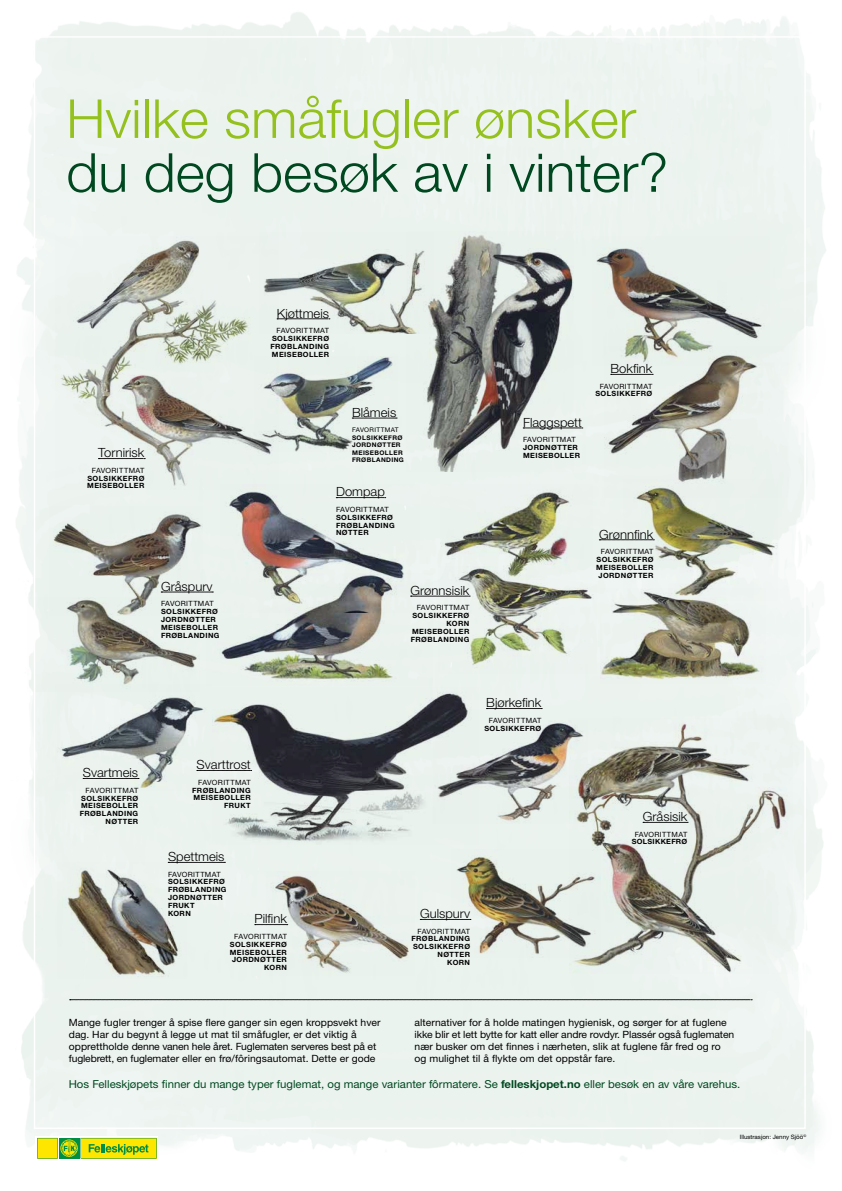
<style>
.page{position:relative;width:842px;height:1191px;background:#fff}
.page>*{position:absolute;margin:0;border:0;box-sizing:border-box;transform-origin:0 0}
.t1{font:300 53.8px "Helvetica Neue CE";color:#95c11f;scale:1.04 1}
.t2{font:300 53.8px "Helvetica Neue CE";color:#004820;scale:1.04 1}
.t3{font:300 12.7px "Helvetica Neue CE";color:#000}
.t4{font:11px "Helvetica Neue CE";color:#004820;scale:1.04 1}
.t5{font:10px/12px "Helvetica Neue CE";letter-spacing:.005em;color:#000;scale:1.04 1}
.t6{font:700 7.2px/7.8px "Helvetica Neue CE";letter-spacing:.055em;color:#000}
.t7{font:7.2px "Helvetica Neue CE";letter-spacing:.045em;color:#000}
.t8{font:700 7.2px "Helvetica Neue CE";letter-spacing:.035em;color:#000}
.t9{font:700 6.3px/7.6px "Helvetica Neue CE";letter-spacing:.06em;color:#000}
.t10{font:6.3px "Helvetica Neue CE";letter-spacing:.05em;color:#000}
.t11{font:6px "Helvetica Neue CE";color:#000}
.s1{font-weight:700}
</style>
<div class="page">
<img style="left:16px;top:12px;width:810px;height:1149px">
<img style="left:604px;top:346px;width:185px;height:151px">
<img style="left:266px;top:871px;width:149px;height:105px">
<img style="left:451px;top:849px;width:118px;height:108px">
<img style="left:440px;top:484px;width:152px;height:82px">
<img style="left:55px;top:684px;width:156px;height:107px">
<img style="left:438px;top:566px;width:159px;height:108px">
<img style="left:212px;top:687px;width:266px;height:157px">
<img style="left:601px;top:588px;width:164px;height:95px">
<img style="left:624px;top:479px;width:154px;height:121px">
<img style="left:221px;top:484px;width:199px;height:89px">
<img style="left:206px;top:573px;width:226px;height:113px">
<img style="left:406px;top:232px;width:167px;height:240px">
<img style="left:569px;top:718px;width:224px;height:256px">
<svg style="left:599px;top:539px;width:55px;height:1px"></svg>
<svg style="left:643px;top:822px;width:45px;height:1px"></svg>
<svg style="left:611px;top:374px;width:42px;height:1px"></svg>
<svg style="left:83px;top:778px;width:56px;height:1px"></svg>
<svg style="left:255px;top:924px;width:33px;height:1px"></svg>
<svg style="left:186px;top:862px;width:39px;height:1px"></svg>
<svg style="left:411px;top:596px;width:59px;height:1px"></svg>
<svg style="left:336px;top:497px;width:50px;height:1px"></svg>
<svg style="left:523px;top:428px;width:60px;height:1px"></svg>
<svg style="left:486px;top:708px;width:56px;height:1px"></svg>
<svg style="left:197px;top:770px;width:55px;height:1px"></svg>
<svg style="left:420px;top:919px;width:51px;height:1px"></svg>
<img style="left:55px;top:236px;width:223px;height:253px">
<img style="left:259px;top:232px;width:175px;height:101px">
<img style="left:255px;top:356px;width:142px;height:96px">
<img style="left:57px;top:862px;width:129px;height:116px">
<img style="left:434px;top:720px;width:154px;height:103px">
<img style="left:50px;top:507px;width:153px;height:108px">
<img style="left:28px;top:598px;width:171px;height:93px">
<img style="left:593px;top:237px;width:176px;height:128px">
<svg style="left:98px;top:458px;width:47px;height:1px"></svg>
<svg style="left:70px;top:999px;width:682px;height:1px"></svg>
<svg style="left:36px;top:1136px;width:122px;height:24px"></svg>
<svg style="left:37px;top:1138px;width:120px;height:20px;background:#bdcf14"></svg>
<h1 class="t1" style="left:66px;top:86px;width:550px">Hvilke småfugler ønsker</h1>
<h1 class="t2" style="left:66px;top:140px;width:580px">du deg besøk av i vinter?</h1>
<p class="t3" style="left:98px;top:445px;width:48px">Tornirisk</p>
<p class="t7" style="left:92px;top:466px;width:54px">FAVORITTMAT</p>
<p class="t6" style="left:87px;top:474px;width:59px">SOLSIKKEFRØ<br>MEISEBOLLER</p>
<p class="t3" style="left:161px;top:578px;width:53px">Gråspurv</p>
<p class="t7" style="left:161px;top:599px;width:54px">FAVORITTMAT</p>
<p class="t6" style="left:161px;top:607px;width:60px">SOLSIKKEFRØ<br>JORDNØTTER<br>MEISEBOLLER<br>FRØBLANDING</p>
<p class="t3" style="left:277px;top:305px;width:54px">Kjøttmeis</p>
<p class="t7" style="left:276px;top:326px;width:54px">FAVORITTMAT</p>
<p class="t6" style="left:270px;top:334px;width:60px;text-align:justify">SOLSIKKEFRØ FRØBLANDING MEISEBOLLER</p>
<p class="t3" style="left:352px;top:404px;width:46px">Blåmeis</p>
<p class="t10" style="left:352px;top:426px;width:48px">FAVORITTMAT</p>
<p class="t9" style="left:352px;top:433px;width:53px">SOLSIKKEFRØ<br>JORDNØTTER<br>MEISEBOLLER<br>FRØBLANDING</p>
<p class="t3" style="left:336px;top:484px;width:50px">Dompap</p>
<p class="t7" style="left:336px;top:505px;width:54px">FAVORITTMAT</p>
<p class="t6" style="left:336px;top:513px;width:60px">SOLSIKKEFRØ<br>FRØBLANDING<br>NØTTER</p>
<p class="t3" style="left:410px;top:582px;width:60px">Grønnsisik</p>
<p class="t7" style="left:417px;top:603px;width:54px">FAVORITTMAT</p>
<p class="t6" style="left:411px;top:612px;width:60px;text-align:right">SOLSIKKEFRØ<br>KORN<br>MEISEBOLLER<br>FRØBLANDING</p>
<p class="t3" style="left:523px;top:414px;width:60px">Flaggspett</p>
<p class="t7" style="left:523px;top:435px;width:54px">FAVORITTMAT</p>
<p class="t6" style="left:523px;top:443px;width:59px">JORDNØTTER<br>MEISEBOLLER</p>
<p class="t3" style="left:610px;top:361px;width:43px">Bokfink</p>
<p class="t7" style="left:600px;top:381px;width:54px">FAVORITTMAT</p>
<p class="t6" style="left:595px;top:390px;width:58px">SOLSIKKEFRØ</p>
<p class="t3" style="left:599px;top:526px;width:56px">Grønnfink</p>
<p class="t7" style="left:601px;top:547px;width:54px">FAVORITTMAT</p>
<p class="t6" style="left:596px;top:555px;width:59px;text-align:center">SOLSIKKEFRØ<br>MEISEBOLLER<br>JORDNØTTER</p>
<p class="t3" style="left:83px;top:765px;width:57px">Svartmeis</p>
<p class="t7" style="left:86px;top:785px;width:54px">FAVORITTMAT</p>
<p class="t6" style="left:80px;top:794px;width:60px;text-align:right">SOLSIKKEFRØ<br>MEISEBOLLER<br>FRØBLANDING<br>NØTTER</p>
<p class="t3" style="left:197px;top:757px;width:56px">Svarttrost</p>
<p class="t7" style="left:198px;top:778px;width:54px">FAVORITTMAT</p>
<p class="t6" style="left:192px;top:786px;width:60px;text-align:right">FRØBLANDING<br>MEISEBOLLER<br>FRUKT</p>
<p class="t3" style="left:168px;top:849px;width:58px">Spettmeis</p>
<p class="t7" style="left:168px;top:869px;width:54px">FAVORITTMAT</p>
<p class="t6" style="left:168px;top:878px;width:60px">SOLSIKKEFRØ<br>FRØBLANDING<br>JORDNØTTER<br>FRUKT<br>KORN</p>
<p class="t3" style="left:255px;top:911px;width:34px">Pilfink</p>
<p class="t7" style="left:234px;top:932px;width:54px">FAVORITTMAT</p>
<p class="t6" style="left:230px;top:940px;width:59px;text-align:right">SOLSIKKEFRØ<br>MEISEBOLLER<br>JORDNØTTER<br>KORN</p>
<p class="t3" style="left:486px;top:695px;width:57px">Bjørkefink</p>
<p class="t7" style="left:489px;top:716px;width:54px">FAVORITTMAT</p>
<p class="t6" style="left:484px;top:724px;width:58px">SOLSIKKEFRØ</p>
<p class="t3" style="left:420px;top:906px;width:52px">Gulspurv</p>
<p class="t7" style="left:417px;top:926px;width:54px">FAVORITTMAT</p>
<p class="t6" style="left:411px;top:935px;width:60px;text-align:right">FRØBLANDING<br>SOLSIKKEFRØ<br>NØTTER<br>KORN</p>
<p class="t3" style="left:643px;top:809px;width:46px">Gråsisik</p>
<p class="t7" style="left:635px;top:829px;width:54px">FAVORITTMAT</p>
<p class="t8" style="left:632px;top:837px;width:57px">SOLSIKKEFRØ</p>
<p class="t5" style="left:69px;top:1016px;width:301px">Mange fugler trenger å spise flere ganger sin egen kroppsvekt hver dag. Har du begynt å legge ut mat til småfugler, er det viktig å opprettholde denne vanen hele året. Fuglematen serveres best på et fuglebrett, en fuglemater eller en frø/fôringsautomat. Dette er gode</p>
<p class="t5" style="left:414px;top:1016px;width:309px">alternativer for å holde matingen hygienisk, og sørger for at fuglene ikke blir et lett bytte for katt eller andre rovdyr. Plassér også fuglematen nær busker om det finnes i nærheten, slik at fuglene får fred og ro og mulighet til å flykte om det oppstår fare.</p>
<p class="t4" style="left:69px;top:1077px;width:647px">Hos Felleskjøpets finner du mange typer fuglemat, og mange varianter fôrmatere. Se <span class="s1">felleskjopet.no</span> eller besøk en av våre varehus.</p>
<p class="t11" style="left:740px;top:1133px;width:68px">Illustrasjon: Jenny Sjöö<sup>©</sup></p>
</div>
